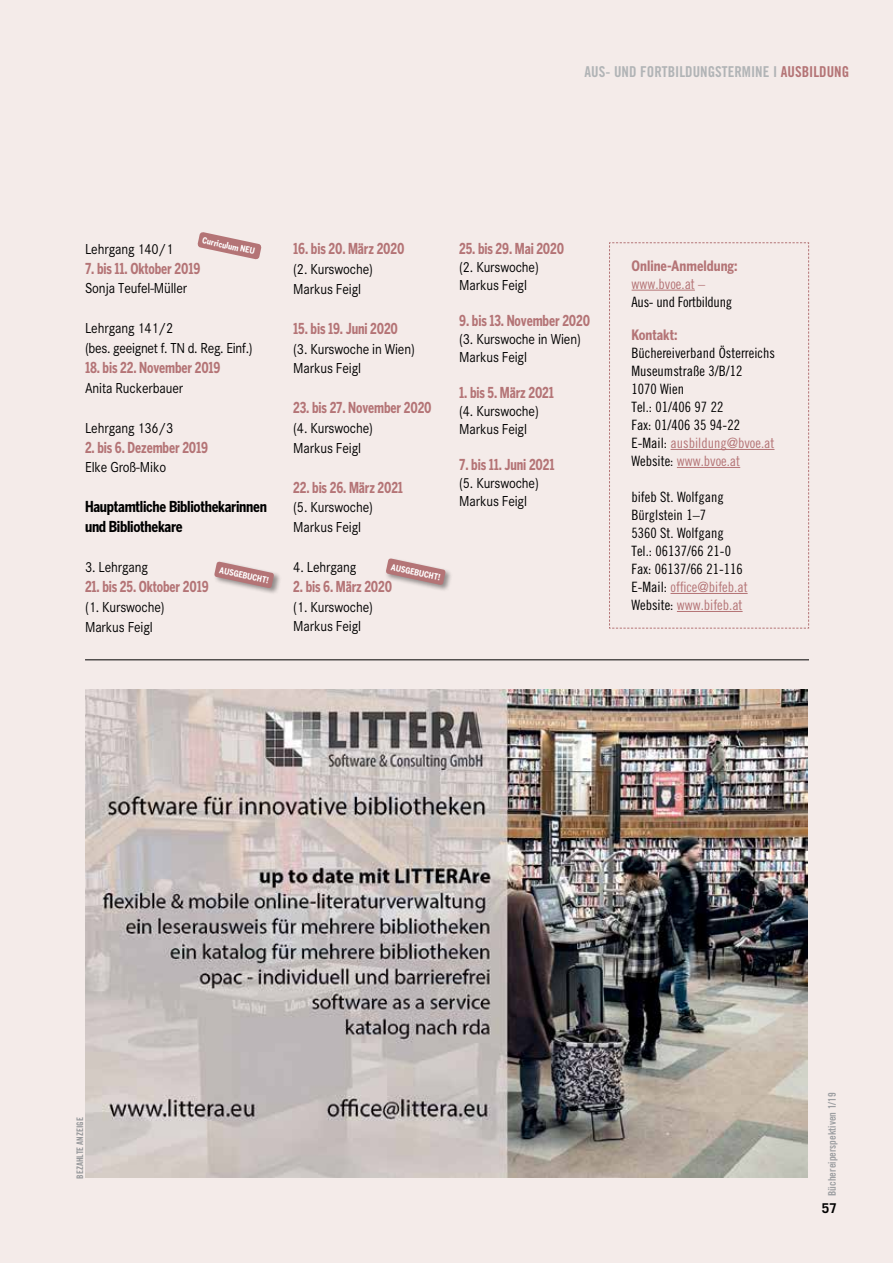
<style>
.page{position:relative;width:893px;height:1263px;background:#f4ebe9}
.page>*{position:absolute;margin:0;border:0;box-sizing:border-box;transform-origin:0 0}
.t1{font:15px/19.8px "Corporate S";letter-spacing:-.01em;color:#000;scale:.9 1}
.t2{font:700 condensed 15px "Benton Gothic";letter-spacing:-.01em;color:#b47476;scale:.9 1}
.t3{font:700 condensed 15px/20px "Benton Gothic";letter-spacing:-.02em;color:#000}
.t4{font:15px "Trade Gothic Bold Cond Twenty";color:#b1b4b6}
.t5{font:14.25px/18px "Trade Gothic Cond Eighteen";color:#000}
.t6{font:700 condensed 14.25px "Benton Gothic";color:#b47476}
.t7{font:14.25px "Trade Gothic Cond Eighteen";letter-spacing:-.02em;color:#000}
.t8{font:14.25px "Trade Gothic Cond Eighteen";color:#b47476}
.t9{font:700 13.5px "Trade Gothic";color:#000}
.t10{font:10.5px "Trade Gothic Bold Cond Twenty";color:#9d9fa2}
.t11{font:9px "Trade Gothic Bold Cond Twenty";color:#939598}
.t12{font:700 condensed 8.55px "Benton Gothic";color:#fff}
.s1{color:#b47476}
</style>
<div class="page">
<svg style="left:609px;top:242px;width:200px;height:387px"></svg>
<hr style="left:670px;top:449px;width:104px;height:1px;background:#b47476">
<hr style="left:677px;top:467px;width:63px;height:1px;background:#b47476">
<hr style="left:670px;top:593px;width:78px;height:1px;background:#b47476">
<hr style="left:677px;top:611px;width:66px;height:1px;background:#b47476">
<hr style="left:632px;top:290px;width:63px;height:1px;background:#b47476">
<svg style="left:197px;top:232px;width:65px;height:28px"></svg>
<img style="left:85px;top:689px;width:723px;height:489px">
<div style="left:213px;top:560px;width:68px;height:36px;background:#000;opacity:.4"></div>
<svg style="left:214px;top:561px;width:60px;height:28px"></svg>
<hr style="left:85px;top:659px;width:724px;height:1px;background:#000">
<div style="left:384px;top:557px;width:69px;height:35px;background:#000;opacity:.4"></div>
<svg style="left:385px;top:558px;width:61px;height:27px"></svg>
<p class="t4" style="left:585px;top:62px;width:266px">AUS- UND FORTBILDUNGSTERMINE I <span class="s1">AUSBILDUNG</span></p>
<p class="t12" style="left:203px;top:235px;width:55px;rotate:12deg">Curriculum NEU</p>
<p class="t1" style="left:85px;top:239px;width:100px">Lehrgang 140/1</p>
<p class="t2" style="left:85px;top:259px;width:130px">7. bis 11. Oktober 2019</p>
<p class="t1" style="left:85px;top:279px;width:115px">Sonja Teufel-Müller</p>
<p class="t1" style="left:85px;top:318px;width:188px">Lehrgang 141/2<br>(bes. geeignet f. TN d. Reg. Einf.)</p>
<p class="t2" style="left:85px;top:358px;width:152px">18. bis 22. November 2019</p>
<p class="t1" style="left:85px;top:378px;width:111px">Anita Ruckerbauer</p>
<p class="t1" style="left:85px;top:418px;width:100px">Lehrgang 136/3</p>
<p class="t2" style="left:85px;top:438px;width:138px">2. bis 6. Dezember 2019</p>
<p class="t1" style="left:85px;top:458px;width:92px">Elke Groß-Miko</p>
<p class="t3" style="left:85px;top:496px;width:183px">Hauptamtliche Bibliothekarinnen und Bibliothekare</p>
<p class="t1" style="left:85px;top:557px;width:71px">3. Lehrgang</p>
<p class="t2" style="left:85px;top:577px;width:139px">21. bis 25. Oktober 2019</p>
<p class="t1" style="left:85px;top:597px;width:90px">(1. Kurswoche)<br>Markus Feigl</p>
<p class="t12" style="left:221px;top:565px;width:52px;rotate:12deg">AUSGEBUCHT!</p>
<p class="t2" style="left:293px;top:240px;width:125px">16. bis 20. März 2020</p>
<p class="t1" style="left:293px;top:259px;width:90px">(2. Kurswoche)<br>Markus Feigl</p>
<p class="t2" style="left:293px;top:319px;width:118px">15. bis 19. Juni 2020</p>
<p class="t1" style="left:293px;top:339px;width:137px">(3. Kurswoche in Wien)<br>Markus Feigl</p>
<p class="t2" style="left:293px;top:398px;width:155px">23. bis 27. November 2020</p>
<p class="t1" style="left:293px;top:418px;width:90px">(4. Kurswoche)<br>Markus Feigl</p>
<p class="t2" style="left:293px;top:478px;width:123px">22. bis 26. März 2021</p>
<p class="t1" style="left:293px;top:498px;width:90px">(5. Kurswoche)<br>Markus Feigl</p>
<p class="t1" style="left:293px;top:557px;width:71px">4. Lehrgang</p>
<p class="t2" style="left:293px;top:577px;width:111px">2. bis 6. März 2020</p>
<p class="t1" style="left:293px;top:597px;width:90px">(1. Kurswoche)<br>Markus Feigl</p>
<p class="t12" style="left:392px;top:561px;width:52px;rotate:12deg">AUSGEBUCHT!</p>
<p class="t2" style="left:459px;top:240px;width:118px">25. bis 29. Mai 2020</p>
<p class="t1" style="left:459px;top:259px;width:90px;line-height:18px">(2. Kurswoche)<br>Markus Feigl</p>
<p class="t2" style="left:459px;top:312px;width:147px">9. bis 13. November 2020</p>
<p class="t1" style="left:459px;top:331px;width:137px;line-height:18px">(3. Kurswoche in Wien)<br>Markus Feigl</p>
<p class="t2" style="left:459px;top:384px;width:107px">1. bis 5. März 2021</p>
<p class="t1" style="left:459px;top:403px;width:90px;line-height:18px">(4. Kurswoche)<br>Markus Feigl</p>
<p class="t2" style="left:459px;top:456px;width:107px">7. bis 11. Juni 2021</p>
<p class="t1" style="left:459px;top:475px;width:90px;line-height:18px">(5. Kurswoche)<br>Markus Feigl</p>
<p class="t6" style="left:632px;top:257px;width:108px">Online-Anmeldung:</p>
<p class="t8" style="left:632px;top:275px;width:75px">www.bvoe.at –</p>
<p class="t7" style="left:632px;top:293px;width:102px">Aus- und Fortbildung</p>
<p class="t6" style="left:631px;top:326px;width:48px">Kontakt:</p>
<p class="t5" style="left:631px;top:344px;width:145px">Büchereiverband Österreichs<br>Museumstraße 3/B/12<br>1070 Wien<br>Tel.: 01/406 97 22<br>Fax: 01/406 35 94-22<br>E-Mail: <span class="s1">ausbildung@bvoe.at<br></span>Website: <span class="s1">www.bvoe.at</span></p>
<p class="t5" style="left:631px;top:488px;width:118px">bifeb St. Wolfgang<br>Bürglstein 1–7<br>5360 St. Wolfgang<br>Tel.: 06137/66 21-0<br>Fax: 06137/66 21-116<br>E-Mail: <span class="s1">office@bifeb.at<br></span>Website: <span class="s1">www.bifeb.at</span></p>
<p class="t11" style="left:74px;top:1178px;width:63px;rotate:-90deg">BEZAHLTE ANZEIGE</p>
<p class="t10" style="left:826px;top:1196px;width:105px;rotate:-90deg">Büchereiperspektiven 1/19</p>
<p class="t9" style="left:822px;top:1199px;width:17px">57</p>
</div>
